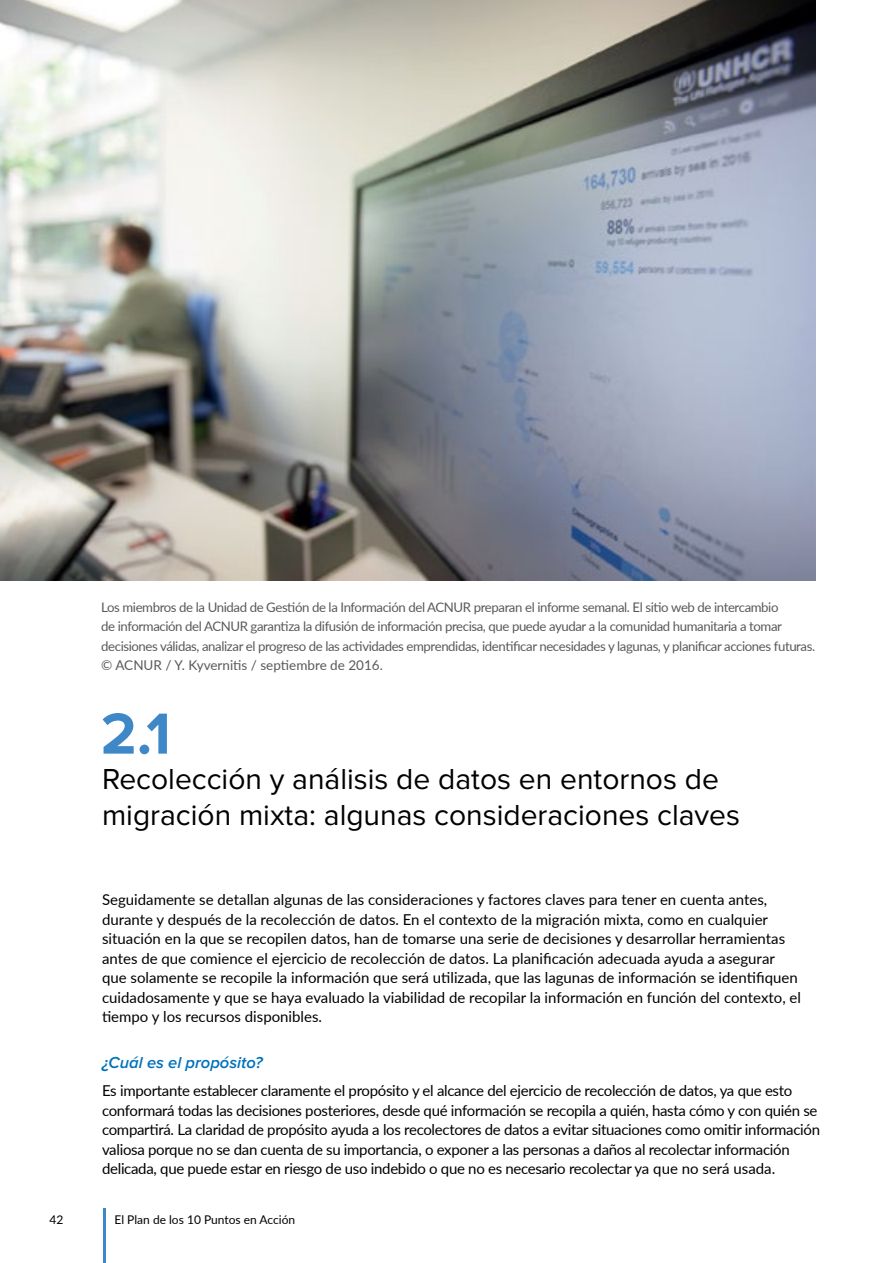
<style>
.page{position:relative;width:893px;height:1263px;background:#fff}
.page>*{position:absolute;margin:0;border:0;box-sizing:border-box;transform-origin:0 0}
.t1{font:700 60px "Proxima Nova";color:#3f88c8}
.t2{font:30px/36px "Proxima Nova";color:#000}
.t3{font:italic 600 16.5px "Proxima Nova";color:#0072bc}
.t4{font:15px/19.5px "Lato";letter-spacing:-.005em;color:#000}
.t5{font:13.5px "Lato";color:#58595b}
.t6{font:13.2px/19.5px "Lato";letter-spacing:-.03em;color:#58595b}
.t7{font:12px "Lato";color:#000}
</style>
<div class="page">
<hr style="left:103px;top:1208px;width:3px;height:55px;background:#3f88c8">
<img style="left:0;top:0;width:815px;height:580px">
<p class="t6" style="left:101px;top:597px;width:715px">Los miembros de la Unidad de Gestión de la Información del ACNUR preparan el informe semanal. El sitio web de intercambio<br>de información del ACNUR garantiza la difusión de información precisa, que puede ayudar a la comunidad humanitaria a tomar decisiones válidas, analizar el progreso de las actividades emprendidas, identificar necesidades y lagunas, y planificar acciones futuras.</p>
<p class="t5" style="left:101px;top:656px;width:283px">© ACNUR / Y. Kyvernitis / septiembre de 2016.</p>
<h1 class="t1" style="left:101px;top:699px;width:72px">2.1</h1>
<h2 class="t2" style="left:102px;top:761px;width:640px">Recolección y análisis de datos en entornos de migración mixta: algunas consideraciones claves</h2>
<p class="t4" style="left:102px;top:889px;width:700px">Seguidamente se detallan algunas de las consideraciones y factores claves para tener en cuenta antes, durante y después de la recolección de datos. En el contexto de la migración mixta, como en cualquier situación en la que se recopilen datos, han de tomarse una serie de decisiones y desarrollar herramientas antes de que comience el ejercicio de recolección de datos. La planificación adecuada ayuda a asegurar que solamente se recopile la información que será utilizada, que las lagunas de información se identifiquen cuidadosamente y que se haya evaluado la viabilidad de recopilar la información en función del contexto, el tiempo y los recursos disponibles.</p>
<p class="t3" style="left:102px;top:1053px;width:162px">¿Cuál es el propósito?</p>
<p class="t4" style="left:102px;top:1080px;width:719px">Es importante establecer claramente el propósito y el alcance del ejercicio de recolección de datos, ya que esto conformará todas las decisiones posteriores, desde qué información se recopila a quién, hasta cómo y con quién se compartirá. La claridad de propósito ayuda a los recolectores de datos a evitar situaciones como omitir información valiosa porque no se dan cuenta de su importancia, o exponer a las personas a daños al recolectar información delicada, que puede estar en riesgo de uso indebido o que no es necesario recolectar ya que no será usada.</p>
<p class="t7" style="left:50px;top:1211px;width:15px">42</p>
<p class="t7" style="left:114px;top:1211px;width:182px">El Plan de los 10 Puntos en Acción</p>
</div>
